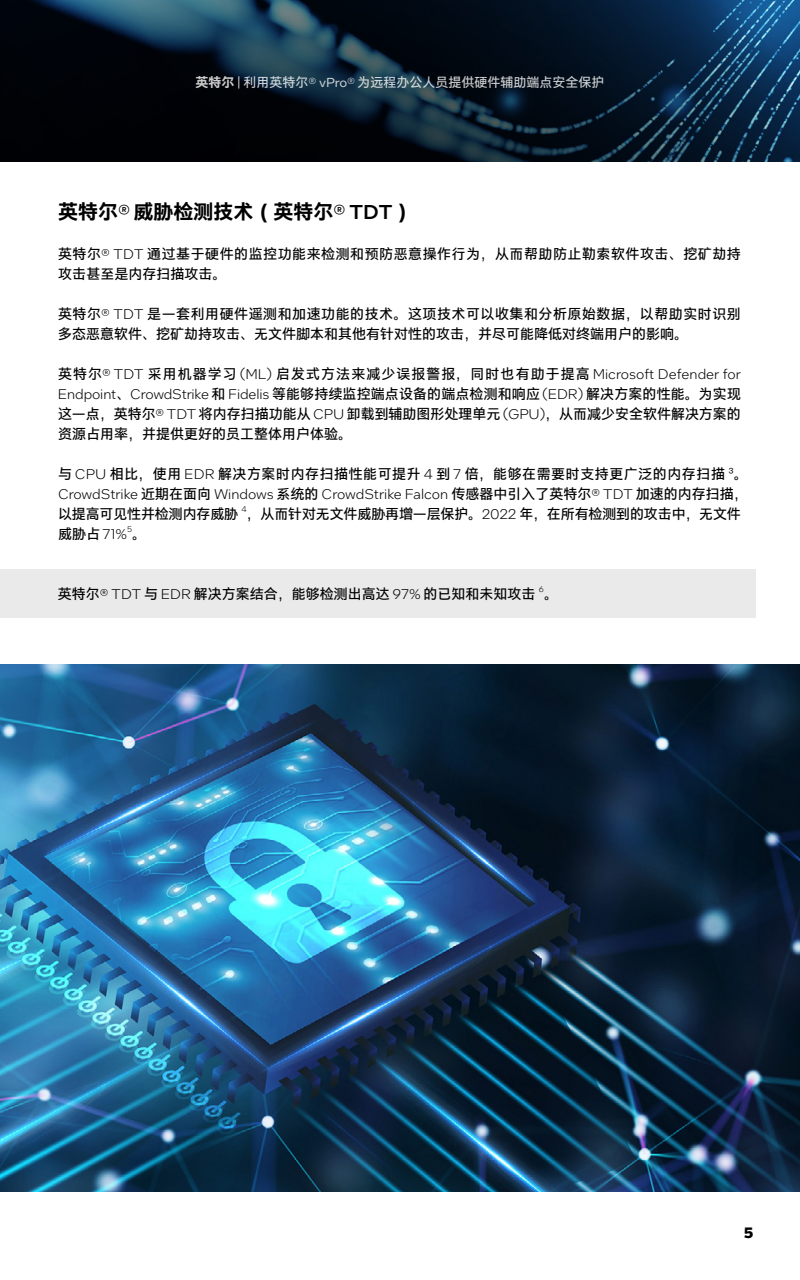
<style>
.page{position:relative;width:800px;height:1280px;background:#fff}
.page>*{position:absolute;margin:0;border:0;box-sizing:border-box;transform-origin:0 0}
.t1{font:700 20px "Intel Clear Hans";color:#000}
.t2{font:700 15px "Intel One Text";color:#010202}
.t3{font:14px/20px "Intel Clear Hans";color:#000;text-align:justify}
.t4{font:14px/20px "Intel Clear Hans";letter-spacing:.035em;color:#000}
.t5{font:300 14px "Intel One Text";color:#000}
.t6{font:13px "Intel Clear Hans";color:#fff}
.t7{font:300 8.2px "Intel One Text";color:#000}
.s1{font-weight:700}
.s2{font-family:"Intel One Text"}
.s3{font-family:"Intel One Text";font-weight:500}
.s4{font-family:"Intel One Text";font-weight:300}
.s5{font-family:"Intel Clear Hans";font-weight:400}
</style>
<div class="page">
<div style="left:0;top:569px;width:756px;height:49px;background:#eaeaea"></div>
<img style="left:0;top:664px;width:800px;height:527px">
<svg style="left:0;top:0;width:800px;height:162px;background:#0a1b2b"></svg>
<p class="t6" style="left:196px;top:75px;width:410px"><span class="s1">英特尔</span> <span class="s2">|</span> 利用英特尔<span class="s2">® vPro®</span> 为远程办公人员提供硬件辅助端点安全保护</p>
<h1 class="t1" style="left:58px;top:199px;width:356px">英特尔<span class="s3">®</span> 威胁检测技术（英特尔<span class="s3">® TDT</span>）</h1>
<p class="t4" style="left:58px;top:244px;width:684px">英特尔<span class="s4">® TDT</span> 通过基于硬件的监控功能来检测和预防恶意操作行为，从而帮助防止勒索软件攻击、挖矿劫持攻击甚至是内存扫描攻击。</p>
<p class="t4" style="left:58px;top:304px;width:684px">英特尔<span class="s4">® TDT</span> 是一套利用硬件遥测和加速功能的技术。这项技术可以收集和分析原始数据，以帮助实时识别多态恶意软件、挖矿劫持攻击、无文件脚本和其他有针对性的攻击，并尽可能降低对终端用户的影响。</p>
<p class="t3" style="left:58px;top:364px;width:685px">英特尔<span class="s4">® TDT</span> 采用机器学习 <span class="s4">(ML)</span> 启发式方法来减少误报警报，同时也有助于提高 <span class="s4">Microsoft Defender for Endpoint</span>、<span class="s4">CrowdStrike</span> 和 <span class="s4">Fidelis</span> 等能够持续监控端点设备的端点检测和响应 <span class="s4">(EDR)</span> 解决方案的性能。为实现这一点，英特尔<span class="s4">® TDT</span> 将内存扫描功能从 <span class="s4">CPU</span> 卸载到辅助图形处理单元 <span class="s4">(GPU)</span>，从而减少安全软件解决方案的资源占用率，并提供更好的员工整体用户体验。</p>
<p class="t4" style="left:58px;top:464px;width:691px">与 <span class="s4">CPU</span> 相比，使用 <span class="s4">EDR</span> 解决方案时内存扫描性能可提升 <span class="s4">4</span> 到 <span class="s4">7</span> 倍，能够在需要时支持更广泛的内存扫描 <span class="s4">3</span>。</p>
<p class="t5" style="left:58px;top:485px;width:691px">CrowdStrike <span class="s5">近期在面向</span> Windows <span class="s5">系统的</span> CrowdStrike Falcon <span class="s5">传感器中引入了英特尔</span>® TDT <span class="s5">加速的内存扫描，</span></p>
<p class="t3" style="left:58px;top:504px;width:182px">以提高可见性并检测内存威胁</p>
<p class="t7" style="left:241px;top:504px;width:7px">4</p>
<p class="t3" style="left:247px;top:504px;width:496px">，从而针对无文件威胁再增一层保护。<span class="s4">2022</span> 年，在所有检测到的攻击中，无文件</p>
<p class="t3" style="left:58px;top:524px;width:90px">威胁占 <span class="s4">71%</span> 。</p>
<p class="t7" style="left:127px;top:524px;width:7px">5</p>
<p class="t3" style="left:58px;top:584px;width:479px">英特尔<span class="s4">® TDT</span> 与 <span class="s4">EDR</span> 解决方案结合，能够检测出高达 <span class="s4">97%</span> 的已知和未知攻击</p>
<p class="t7" style="left:539px;top:584px;width:7px">6</p>
<p class="t3" style="left:544px;top:584px;width:15px">。</p>
<p class="t2" style="left:744px;top:1222px;width:11px">5</p>
</div>
